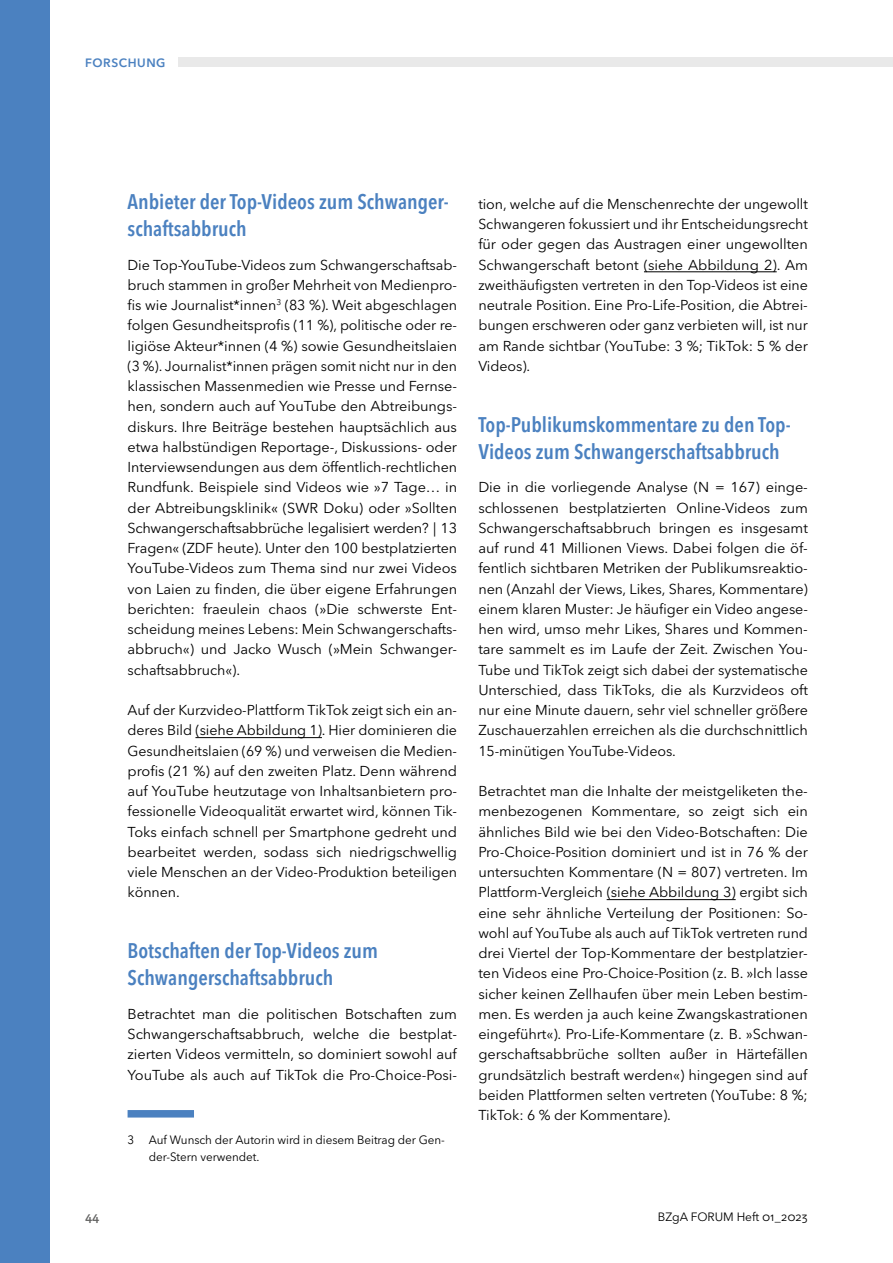
<style>
.page{position:relative;width:893px;height:1263px;background:#fff}
.page>*{position:absolute;margin:0;border:0;box-sizing:border-box;transform-origin:0 0}
.Headlines_Head_2{font:600 condensed 21px/27px "Avenir Next LT Pro";color:#4b81c0}
.Copy_Copy{font:14.25px/20.2px "Avenir Next LT Pro";letter-spacing:-.005em;color:#000;text-align:justify}
.t1{font:12px/16.5px "Avenir Next LT Pro";letter-spacing:-.005em;color:#000}
.t2{font:600 12px "Avenir Next LT Pro";letter-spacing:.05em;color:#4b81c0}
.t3{font:600 12px "Avenir Next LT Pro";color:#636362}
</style>
<div class="page">
<div style="left:0;top:0;width:50px;height:1263px;background:#4b81c0"></div>
<div style="left:179px;top:57px;width:714px;height:10px;background:#e9e9e9"></div>
<hr style="left:195px;top:737px;width:127px;height:1px;background:#000">
<div style="left:128px;top:1110px;width:66px;height:7px;background:#4b81c0"></div>
<hr style="left:644px;top:271px;width:133px;height:1px;background:#000">
<hr style="left:607px;top:899px;width:129px;height:1px;background:#000">
<p class="t2" style="left:85px;top:56px;width:82px">FORSCHUNG</p>
<h2 class="Headlines_Head_2" style="left:128px;top:188px;width:323px">Anbieter der Top-Videos zum Schwanger&shy;schaftsabbruch</h2>
<p class="Copy_Copy" style="left:128px;top:254px;width:331px">Die Top-YouTube-Videos zum Schwangerschaftsab&shy;bruch stammen in großer Mehrheit von Medienpro&shy;fis wie Journalist*innen<sup>3</sup> (83 %). Weit abgeschlagen folgen Gesundheitsprofis (11 %), politische oder re&shy;ligiöse Akteur*innen (4 %) sowie Gesundheitslaien (3 %). Journalist*innen prägen somit nicht nur in den klassischen Massenmedien wie Presse und Fernse&shy;hen, sondern auch auf YouTube den Abtreibungs&shy;diskurs. Ihre Beiträge bestehen hauptsächlich aus etwa halbstündigen Reportage-, Diskussions- oder Interviewsendungen aus dem öffentlich-rechtlichen Rundfunk. Beispiele sind Videos wie »7 Tage… in der Abtreibungsklinik« (SWR Doku) oder »Sollten Schwangerschaftsabbrüche legalisiert werden? | 13<br>Fragen« (ZDF heute). Unter den 100 bestplatzierten YouTube-Videos zum Thema sind nur zwei Videos von Laien zu finden, die über eigene Erfahrungen berichten: fraeulein chaos (»Die schwerste Ent&shy;scheidung meines Lebens: Mein Schwangerschafts&shy;abbruch«) und Jacko Wusch (»Mein Schwanger&shy;schaftsabbruch«).</p>
<p class="Copy_Copy" style="left:128px;top:700px;width:331px">Auf der Kurzvideo-Plattform TikTok zeigt sich ein an&shy;deres Bild (siehe Abbildung 1). Hier dominieren die Gesundheitslaien (69 %) und verweisen die Medien&shy;profis (21 %) auf den zweiten Platz. Denn während auf YouTube heutzutage von Inhaltsanbietern pro&shy;fessionelle Videoqualität erwartet wird, können Tik-Toks einfach schnell per Smartphone gedreht und bearbeitet werden, sodass sich niedrigschwellig viele Menschen an der Video-Produktion beteiligen können.</p>
<h2 class="Headlines_Head_2" style="left:128px;top:937px;width:252px">Botschaften der Top-Videos zum<br>Schwangerschaftsabbruch</h2>
<p class="Copy_Copy" style="left:128px;top:1004px;width:331px">Betrachtet man die politischen Botschaften zum Schwangerschaftsabbruch, welche die bestplat&shy;zierten Videos vermitteln, so dominiert sowohl auf YouTube als auch auf TikTok die Pro-Choice-Posi-</p>
<p class="t1" style="left:149px;top:1132px;width:298px;text-indent:-21px">3 Auf Wunsch der Autorin wird in diesem Beitrag der Gen&shy;der-Stern verwendet.</p>
<p class="Copy_Copy" style="left:478px;top:194px;width:331px">tion, welche auf die Menschenrechte der ungewollt Schwangeren fokussiert und ihr Entscheidungsrecht für oder gegen das Austragen einer ungewollten Schwangerschaft betont (siehe Abbildung 2). Am zweithäufigsten vertreten in den Top-Videos ist eine neutrale Position. Eine Pro-Life-Position, die Abtrei&shy;bungen erschweren oder ganz verbieten will, ist nur am Rande sichtbar (YouTube: 3 %; TikTok: 5 % der Videos).</p>
<h2 class="Headlines_Head_2" style="left:478px;top:411px;width:314px">Top-Publikumskommentare zu den Top-<br>Videos zum Schwangerschaftsabbruch</h2>
<p class="Copy_Copy" style="left:478px;top:477px;width:331px">Die in die vorliegende Analyse (N = 167) einge&shy;schlossenen bestplatzierten Online-Videos zum Schwangerschaftsabbruch bringen es insgesamt auf rund 41 Millionen Views. Dabei folgen die öf&shy;fentlich sichtbaren Metriken der Publikumsreaktio&shy;nen (Anzahl der Views, Likes, Shares, Kommentare) einem klaren Muster: Je häufiger ein Video angese&shy;hen wird, umso mehr Likes, Shares und Kommen&shy;tare sammelt es im Laufe der Zeit. Zwischen You-Tube und TikTok zeigt sich dabei der systematische Unterschied, dass TikToks, die als Kurzvideos oft nur eine Minute dauern, sehr viel schneller größere Zuschauerzahlen erreichen als die durchschnittlich 15-minütigen YouTube-Videos.</p>
<p class="Copy_Copy" style="left:478px;top:781px;width:331px">Betrachtet man die Inhalte der meistgeliketen the&shy;menbezogenen Kommentare, so zeigt sich ein ähnliches Bild wie bei den Video-Botschaften: Die Pro-Choice-Position dominiert und ist in 76 % der untersuchten Kommentare (N = 807) vertreten. Im Plattform-Vergleich (siehe Abbildung 3) ergibt sich eine sehr ähnliche Verteilung der Positionen: So&shy;wohl auf YouTube als auch auf TikTok vertreten rund drei Viertel der Top-Kommentare der bestplatzier&shy;ten Videos eine Pro-Choice-Position (z. B. »Ich lasse sicher keinen Zellhaufen über mein Leben bestim&shy;men. Es werden ja auch keine Zwangskastrationen eingeführt«). Pro-Life-Kommentare (z. B. »Schwan&shy;gerschaftsabbrüche sollten außer in Härtefällen grundsätzlich bestraft werden«) hingegen sind auf beiden Plattformen selten vertreten (YouTube: 8 %; TikTok: 6 % der Kommentare).</p>
<p class="t3" style="left:85px;top:1210px;width:16px">44</p>
<p class="t1" style="left:658px;top:1209px;width:152px">BZgA FORUM Heft 01_2023</p>
</div>
